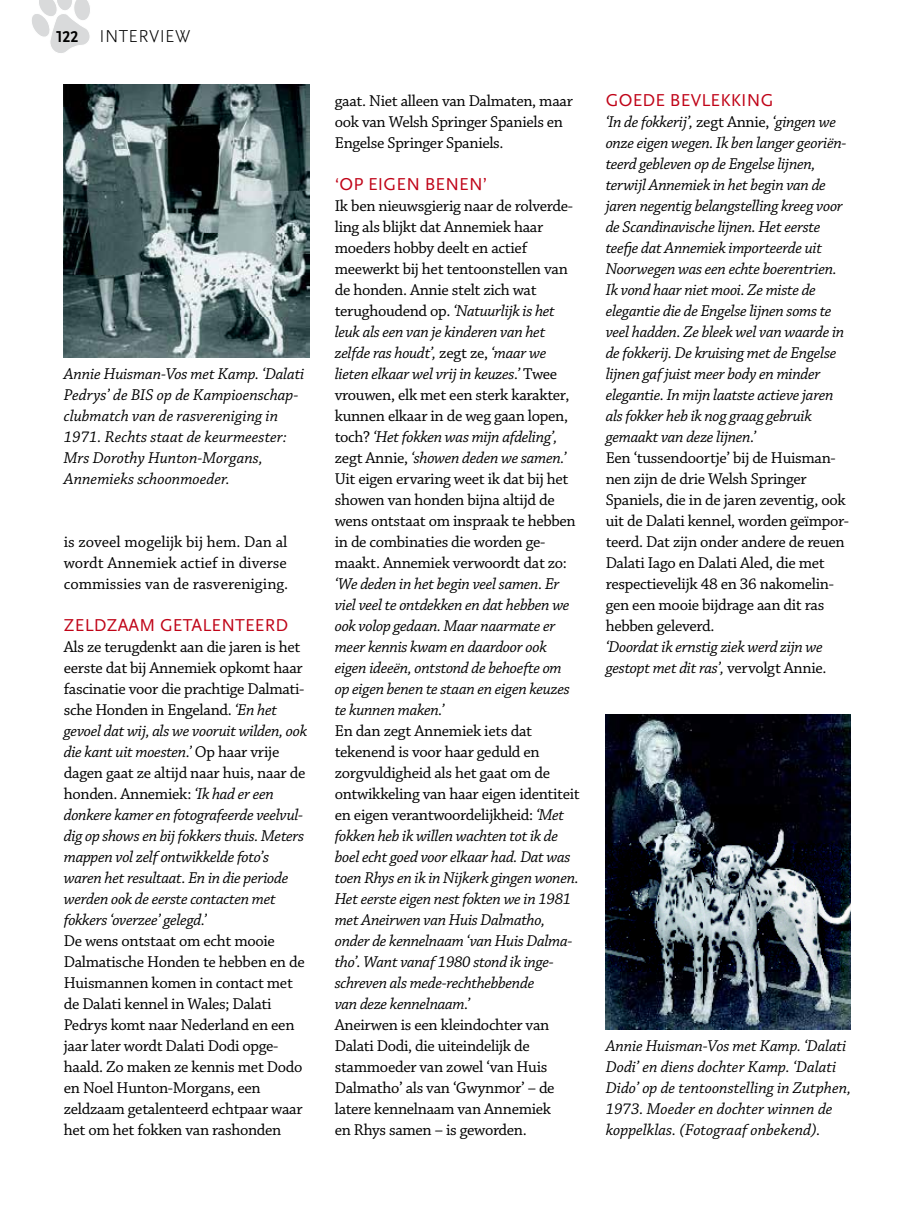
<style>
.page{position:relative;width:915px;height:1212px;background:#fff}
.page>*{position:absolute;margin:0;border:0;box-sizing:border-box;transform-origin:0 0}
.t1{font:18px "Scala Sans Pro";letter-spacing:.01em;color:#c00418}
.t2{font:300 18px "Scala Sans Pro";letter-spacing:.02em;color:#000}
.t3{font:italic 16.5px/21px "Chaparral Pro";letter-spacing:-.02em;color:#000}
.t4{font:16.5px/21px "Chaparral Pro";letter-spacing:-.02em;color:#000}
.t5{font:italic 16.5px/21px "Chaparral Pro";color:#000}
.s1{font-weight:700;font-size:16.5px}
.s2{font-style:normal}
.s3{font-style:italic}
</style>
<div class="page">
<svg style="left:32px;top:0;width:58px;height:53px"></svg>
<img style="left:605px;top:715px;width:245px;height:314px">
<img style="left:64px;top:85px;width:245px;height:273px">
<p class="t2" style="left:56px;top:26px;width:135px"><span class="s1">122</span> INTERVIEW</p>
<p class="t5" style="left:64px;top:363px;width:242px">Annie Huisman-Vos met Kamp. ‘Dalati<br>Pedrys’ de BIS op de Kampioenschap&shy;clubmatch van de rasvereniging in<br>1971. Rechts staat de keurmeester:<br>Mrs Dorothy Hunton-Morgans,<br>Annemieks schoonmoeder.</p>
<p class="t4" style="left:64px;top:531px;width:226px;text-align:justify">is zoveel mogelijk bij hem. Dan al wordt Annemiek actief in diverse commissies van de rasvereniging.</p>
<p class="t1" style="left:64px;top:614px;width:226px">ZELDZAAM GETALENTEERD</p>
<p class="t3" style="left:64px;top:636px;width:245px"><span class="s2">Als ze terugdenkt aan die jaren is het eerste dat bij Annemiek opkomt haar fascinatie voor die prachtige Dalmati&shy;sche Honden in Engeland.</span> ‘En het gevoel dat wij, als we vooruit wilden, ook die kant uit moesten.’ <span class="s2">Op haar vrije dagen gaat ze altijd naar huis, naar de honden. Annemiek:</span> ‘Ik had er een donkere kamer en fotografeerde veelvul&shy;dig op shows en bij fokkers thuis. Meters mappen vol zelf ontwikkelde foto’s waren het resultaat. En in die periode werden ook de eerste contacten met fokkers ‘overzee’ gelegd.’</p>
<p class="t4" style="left:64px;top:931px;width:242px">De wens ontstaat om echt mooie<br>Dalmatische Honden te hebben en de<br>Huismannen komen in contact met de Dalati kennel in Wales; Dalati<br>Pedrys komt naar Nederland en een jaar later wordt Dalati Dodi opge&shy;haald. Zo maken ze kennis met Dodo en Noel Hunton-Morgans, een zeldzaam getalenteerd echtpaar waar het om het fokken van rashonden</p>
<p class="t4" style="left:334px;top:91px;width:239px">gaat. Niet alleen van Dalmaten, maar ook van Welsh Springer Spaniels en<br>Engelse Springer Spaniels.</p>
<p class="t1" style="left:334px;top:173px;width:154px">‘OP EIGEN BENEN’</p>
<p class="t4" style="left:334px;top:195px;width:242px">Ik ben nieuwsgierig naar de rolverde&shy;ling als blijkt dat Annemiek haar moeders hobby deelt en actief meewerkt bij het tentoonstellen van de honden. Annie stelt zich wat terughoudend op. <span class="s3">‘Natuurlijk is het leuk als een van je kinderen van het zelfde ras houdt’,</span> zegt ze, <span class="s3">‘maar we lieten elkaar wel vrij in keuzes.’</span> Twee vrouwen, elk met een sterk karakter, kunnen elkaar in de weg gaan lopen, toch? <span class="s3">‘Het fokken was mijn afdeling’, </span>zegt Annie, <span class="s3">‘showen deden we samen.’ </span>Uit eigen ervaring weet ik dat bij het showen van honden bijna altijd de wens ontstaat om inspraak te hebben in de combinaties die worden ge&shy;maakt. Annemiek verwoordt dat zo:</p>
<p class="t3" style="left:334px;top:574px;width:236px">‘We deden in het begin veel samen. Er viel veel te ontdekken en dat hebben we ook volop gedaan. Maar naarmate er meer kennis kwam en daardoor ook eigen ideeën, ontstond de behoefte om op eigen benen te staan en eigen keuzes te kunnen maken.’</p>
<p class="t3" style="left:334px;top:721px;width:246px"><span class="s2">En dan zegt Annemiek iets dat tekenend is voor haar geduld en zorgvuldigheid als het gaat om de ontwikkeling van haar eigen identiteit en eigen verantwoordelijkheid:</span> ‘Met fokken heb ik willen wachten tot ik de boel echt goed voor elkaar had. Dat was toen Rhys en ik in Nijkerk gingen wonen.<br>Het eerste eigen nest fokten we in 1981 met Aneirwen van Huis Dalmatho, onder de kennelnaam ‘van Huis Dalma&shy;tho’. Want vanaf 1980 stond ik inge&shy;schreven als mede-rechthebbende<br>van deze kennelnaam.’</p>
<p class="t4" style="left:334px;top:1015px;width:221px">Aneirwen is een kleindochter van<br>Dalati Dodi, die uiteindelijk de stammoeder van zowel ‘van Huis<br>Dalmatho’ als van ‘Gwynmor’ – de latere kennelnaam van Annemiek en Rhys samen – is geworden.</p>
<p class="t1" style="left:605px;top:89px;width:169px">GOEDE BEVLEKKING</p>
<p class="t3" style="left:605px;top:111px;width:242px">‘In de fokkerij’, <span class="s2">zegt Annie,</span> ‘gingen we onze eigen wegen. Ik ben langer georiën&shy;teerd gebleven op de Engelse lijnen, terwijl Annemiek in het begin van de jaren negentig belangstelling kreeg voor de Scandinavische lijnen. Het eerste teefje dat Annemiek importeerde uit Noorwegen was een echte boerentrien.<br>Ik vond haar niet mooi. Ze miste de elegantie die de Engelse lijnen soms te veel hadden. Ze bleek wel van waarde in de fokkerij. De kruising met de Engelse lijnen gaf juist meer body en minder elegantie. In mijn laatste actieve jaren als fokker heb ik nog graag gebruik gemaakt van deze lijnen.’</p>
<p class="t4" style="left:605px;top:448px;width:245px">Een ‘tussendoortje’ bij de Huisman&shy;nen zijn de drie Welsh Springer Spaniels, die in de jaren zeventig, ook uit de Dalati kennel, worden geïmpor&shy;teerd. Dat zijn onder andere de reuen Dalati Iago en Dalati Aled, die met respectievelijk 48 en 36 nakomelin&shy;gen een mooie bijdrage aan dit ras hebben geleverd.</p>
<p class="t3" style="left:605px;top:637px;width:222px">‘Doordat ik ernstig ziek werd zijn we gestopt met dit ras’, <span class="s2">vervolgt Annie.</span></p>
<p class="t5" style="left:605px;top:1035px;width:247px">Annie Huisman-Vos met Kamp. ‘Dalati Dodi’ en diens dochter Kamp. ‘Dalati Dido’ op de tentoonstelling in Zutphen, 1973. Moeder en dochter winnen de koppelklas. (Fotograaf onbekend).</p>
</div>
